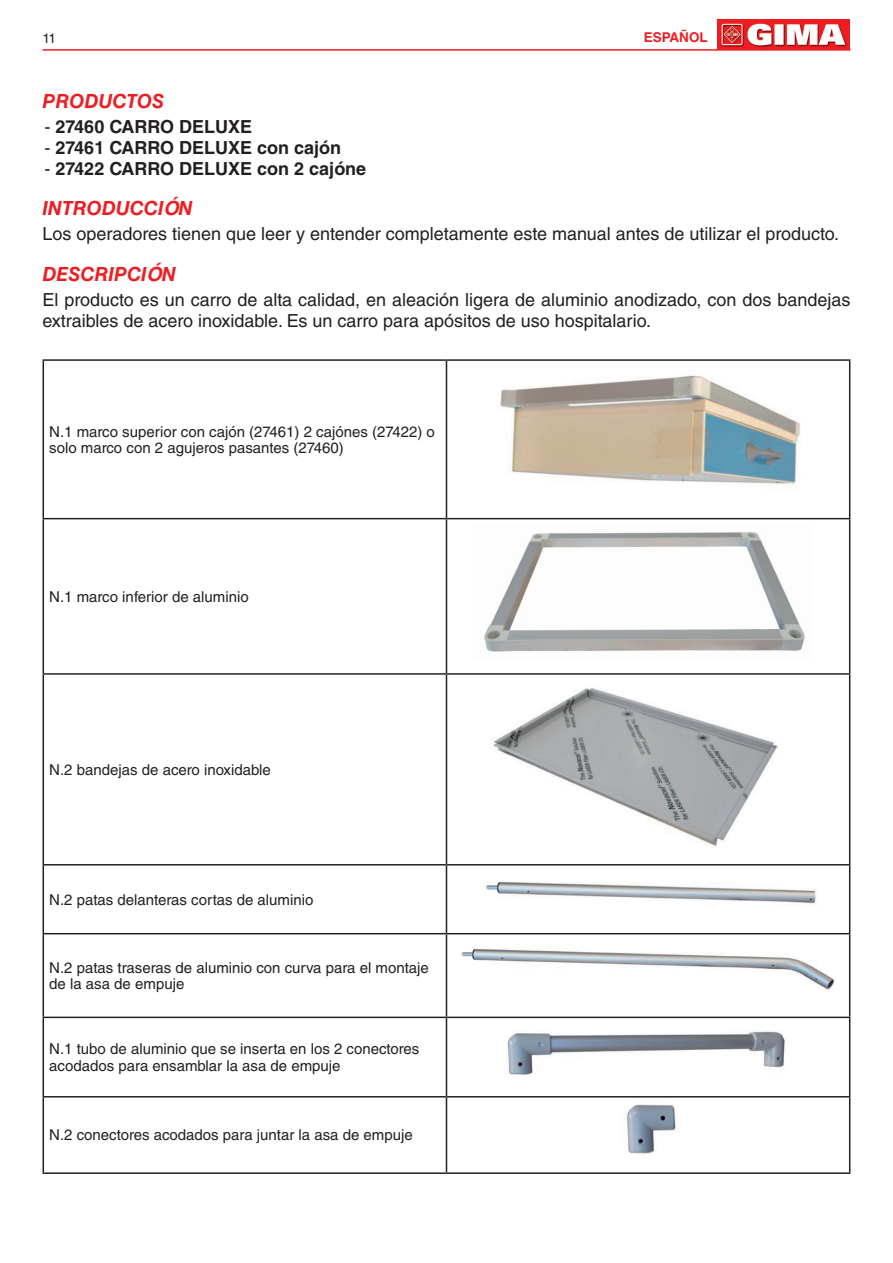
<style>
.page{position:relative;width:893px;height:1263px;background:#fff}
.page>*{position:absolute;margin:0;border:0;box-sizing:border-box;transform-origin:0 0}
.Titolo{font:italic 700 19.5px "Helvetica LT Std";color:#ee1d23}
.Testo{font:18px/21px "Helvetica LT Std";color:#231f20}
.Elenco{font:700 18px "Helvetica LT Std";color:#231f20}
.Testo_scheda{font:15px/16.5px "Helvetica LT Std";color:#231f20}
.t1{font:700 13.5px "Helvetica LT Std";color:#ee1d23}
.t2{font:13.5px "Helvetica LT Std";color:#231f20}
.s1{font-weight:400}
</style>
<div class="page">
<hr style="left:43px;top:49px;width:807px;height:2px;background:#ee1d23">
<img style="left:717px;top:20px;width:133px;height:29px">
<hr style="left:43px;top:359px;width:403px;height:2px;background:#231f20">
<hr style="left:43px;top:361px;width:1px;height:157px;background:#231f20">
<hr style="left:446px;top:359px;width:404px;height:2px;background:#231f20">
<hr style="left:446px;top:361px;width:1px;height:157px;background:#231f20">
<hr style="left:849px;top:361px;width:1px;height:157px;background:#231f20">
<hr style="left:43px;top:518px;width:403px;height:1px;background:#231f20">
<hr style="left:43px;top:519px;width:1px;height:154px;background:#231f20">
<hr style="left:446px;top:518px;width:404px;height:1px;background:#231f20">
<hr style="left:446px;top:519px;width:1px;height:154px;background:#231f20">
<hr style="left:849px;top:519px;width:1px;height:154px;background:#231f20">
<hr style="left:43px;top:673px;width:403px;height:2px;background:#231f20">
<hr style="left:43px;top:675px;width:1px;height:189px;background:#231f20">
<hr style="left:446px;top:673px;width:404px;height:2px;background:#231f20">
<hr style="left:446px;top:675px;width:1px;height:189px;background:#231f20">
<hr style="left:849px;top:675px;width:1px;height:189px;background:#231f20">
<hr style="left:43px;top:864px;width:403px;height:1px;background:#231f20">
<hr style="left:43px;top:865px;width:1px;height:68px;background:#231f20">
<hr style="left:446px;top:864px;width:404px;height:1px;background:#231f20">
<hr style="left:446px;top:865px;width:1px;height:68px;background:#231f20">
<hr style="left:849px;top:865px;width:1px;height:68px;background:#231f20">
<hr style="left:43px;top:933px;width:403px;height:1px;background:#231f20">
<hr style="left:43px;top:934px;width:1px;height:82px;background:#231f20">
<hr style="left:446px;top:933px;width:404px;height:1px;background:#231f20">
<hr style="left:446px;top:934px;width:1px;height:82px;background:#231f20">
<hr style="left:849px;top:934px;width:1px;height:82px;background:#231f20">
<hr style="left:43px;top:1016px;width:403px;height:2px;background:#231f20">
<hr style="left:43px;top:1018px;width:1px;height:78px;background:#231f20">
<hr style="left:446px;top:1016px;width:404px;height:2px;background:#231f20">
<hr style="left:446px;top:1018px;width:1px;height:78px;background:#231f20">
<hr style="left:849px;top:1018px;width:1px;height:78px;background:#231f20">
<hr style="left:43px;top:1096px;width:403px;height:1px;background:#231f20">
<hr style="left:43px;top:1097px;width:1px;height:75px;background:#231f20">
<hr style="left:446px;top:1096px;width:404px;height:1px;background:#231f20">
<hr style="left:446px;top:1097px;width:1px;height:75px;background:#231f20">
<hr style="left:849px;top:1097px;width:1px;height:75px;background:#231f20">
<hr style="left:43px;top:1172px;width:403px;height:2px;background:#231f20">
<hr style="left:446px;top:1172px;width:404px;height:2px;background:#231f20">
<img style="left:500px;top:375px;width:301px;height:110px">
<img style="left:484px;top:532px;width:321px;height:120px">
<img style="left:492px;top:688px;width:286px;height:159px">
<img style="left:485px;top:881px;width:333px;height:23px">
<img style="left:461px;top:948px;width:374px;height:42px">
<img style="left:506px;top:1031px;width:279px;height:44px">
<img style="left:626px;top:1104px;width:50px;height:50px">
<p class="t2" style="left:43px;top:30px;width:15px">11</p>
<p class="t1" style="left:644px;top:29px;width:65px">ESPAÑOL</p>
<p class="Titolo" style="left:43px;top:89px;width:123px">PRODUCTOS</p>
<p class="Elenco" style="left:45px;top:115px;width:209px"><span class="s1">-</span> 27460 CARRO DELUXE</p>
<p class="Elenco" style="left:45px;top:136px;width:298px"><span class="s1">-</span> 27461 CARRO DELUXE con cajón</p>
<p class="Elenco" style="left:45px;top:157px;width:323px"><span class="s1">-</span> 27422 CARRO DELUXE con 2 cajóne</p>
<p class="Titolo" style="left:43px;top:196px;width:152px">INTRODUCCIÓN</p>
<p class="Testo" style="left:43px;top:224px;width:798px">Los operadores tienen que leer y entender completamente este manual antes de utilizar el producto.</p>
<p class="Titolo" style="left:43px;top:262px;width:135px">DESCRIPCIÓN</p>
<p class="Testo" style="left:43px;top:289px;width:809px">El producto es un carro de alta calidad, en aleación ligera de aluminio anodizado, con dos bandejas extraibles de acero inoxidable. Es un carro para apósitos de uso hospitalario.</p>
<p class="Testo_scheda" style="left:49px;top:423px;width:387px">N.1 marco superior con cajón (27461) 2 cajónes (27422) o solo marco con 2 agujeros pasantes (27460)</p>
<p class="Testo_scheda" style="left:49px;top:588px;width:201px">N.1 marco inferior de aluminio</p>
<p class="Testo_scheda" style="left:49px;top:761px;width:223px">N.2 bandejas de acero inoxidable</p>
<p class="Testo_scheda" style="left:49px;top:891px;width:266px">N.2 patas delanteras cortas de aluminio</p>
<p class="Testo_scheda" style="left:49px;top:959px;width:381px">N.2 patas traseras de aluminio con curva para el montaje de la asa de empuje</p>
<p class="Testo_scheda" style="left:49px;top:1041px;width:372px">N.1 tubo de aluminio que se inserta en los 2 conectores acodados para ensamblar la asa de empuje</p>
<p class="Testo_scheda" style="left:49px;top:1127px;width:365px">N.2 conectores acodados para juntar la asa de empuje</p>
</div>
